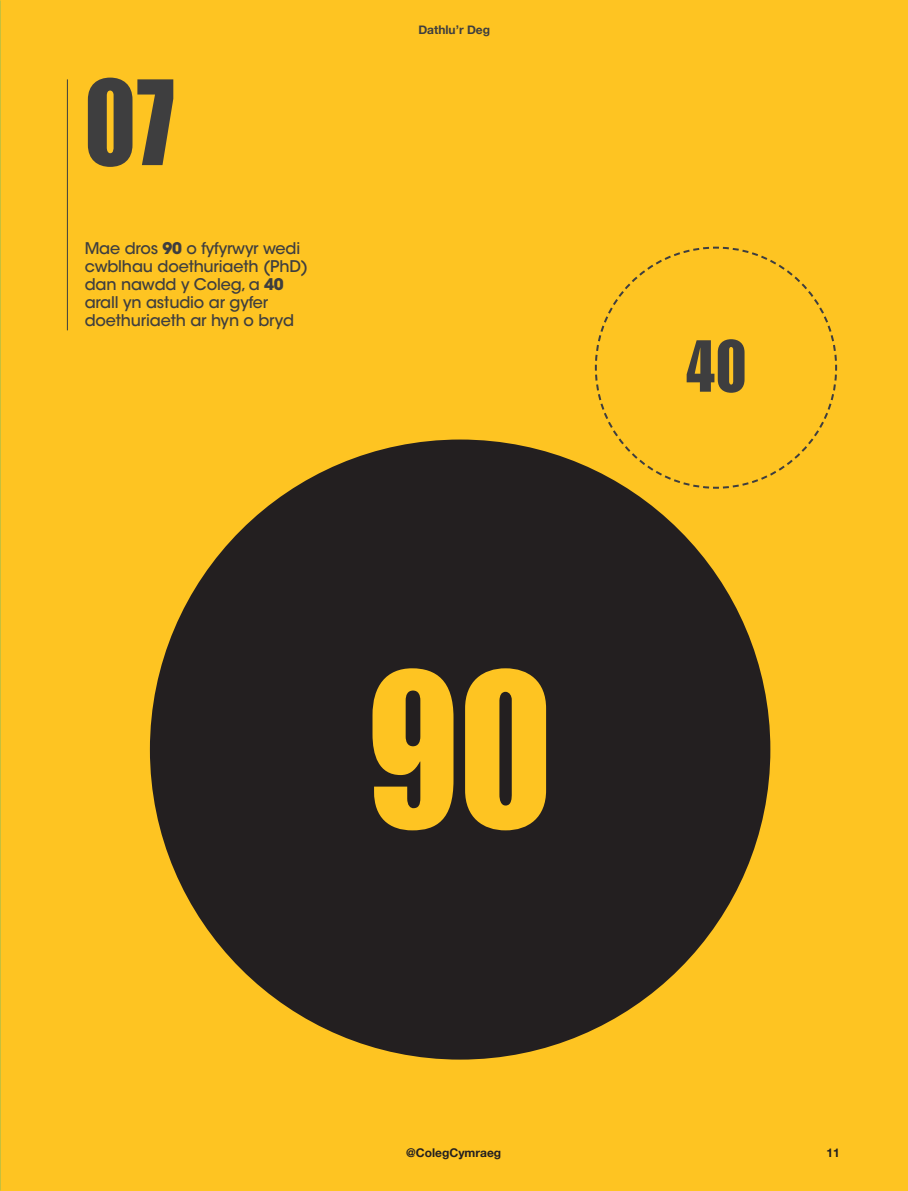
<style>
.page{position:relative;width:908px;height:1191px;background:#fff}
.page>*{position:absolute;margin:0;border:0;box-sizing:border-box;transform-origin:0 0}
.t1{font:217.8px "Impact LT Std";color:#fec422;scale:.88 1}
.t2{font:120px "Impact LT Std";color:#3e3e3f;scale:.88 1}
.t3{font:72px "Impact LT Std";color:#3e3e3f;scale:.88 1}
.t4{font:500 16px/18px "ITC Avant Garde Std";letter-spacing:-.01em;color:#3e3e3f}
.t5{font:700 12px "Helvetica Neue";color:#231f20}
.t6{font:700 12px "Helvetica Neue";color:#3e3e3f}
.s1{font-weight:700}
</style>
<div class="page">
<div style="left:0;top:0;width:907px;height:1191px;background:#fec422"></div>
<div style="left:150px;top:439px;width:620px;height:620px;background:#231f20;border-radius:50%"></div>
<svg style="left:593px;top:246px;width:244px;height:244px"></svg>
<hr style="left:67px;top:79px;width:1px;height:251px;background:#3e3e3f">
<p class="t2" style="left:85px;top:53px;width:104px">07</p>
<p class="t4" style="left:85px;top:239px;width:225px">Mae dros <span class="s1">90</span> o fyfyrwyr wedi cwblhau doethuriaeth (PhD) dan nawdd y Coleg, a <span class="s1">40 </span>arall yn astudio ar gyfer doethuriaeth ar hyn o bryd</p>
<p class="t6" style="left:418px;top:20px;width:73px">Dathlu’r Deg</p>
<h1 class="t1" style="left:366px;top:623px;width:212px">90</h1>
<p class="t5" style="left:406px;top:1143px;width:96px">@ColegCymraeg</p>
<h3 class="t3" style="left:685px;top:324px;width:71px">40</h3>
<p class="t5" style="left:826px;top:1143px;width:15px">11</p>
</div>
